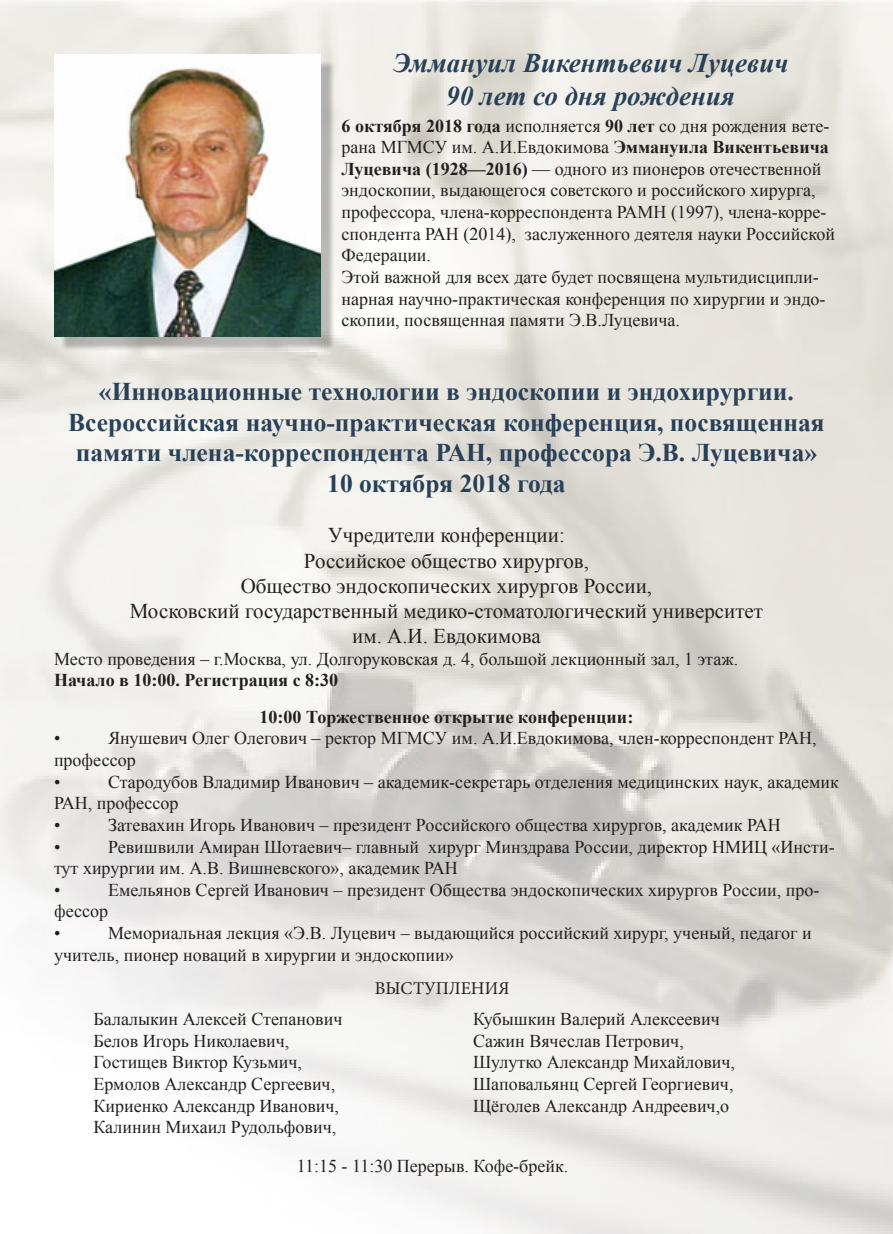
<style>
.page{position:relative;width:893px;height:1234px;background:#fff}
.page>*{position:absolute;margin:0;border:0;box-sizing:border-box;transform-origin:0 0}
.t1{font:italic 700 27px "Times New Roman";color:#284058}
.t2{font:700 25.5px/30.6px "Times New Roman";color:#284058}
.t3{font:21px "Times New Roman";color:#231f20}
.t4{font:18px/21.6px "Times New Roman";color:#231f20}
.t5{font:700 18px "Times New Roman";color:#231f20}
.t6{font:18px "Minion Pro";color:#231f20}
.s1{font-weight:700}
</style>
<div class="page">
<img style="left:0;top:0;width:893px;height:1233px">
<div style="left:60px;top:60px;width:275px;height:291px;background:#231f20;opacity:.3"></div>
<img style="left:54px;top:54px;width:266px;height:282px">
<p class="t1" style="left:393px;top:44px;width:397px">Эммануил Викентьевич Луцевич</p>
<p class="t1" style="left:446px;top:77px;width:290px">90 лет со дня рождения</p>
<p class="t4" style="left:342px;top:114px;width:495px"><span class="s1">6 октября 2018 года</span> исполняется <span class="s1">90 лет</span> со дня рождения вете&shy;рана МГМСУ им. А.И.Евдокимова <span class="s1">Эммануила Викентьевича Луцевича (1928—2016)</span> — одного из пионеров отечественной эндоскопии, выдающегося советского и российского хирурга, профессора, члена-корреспондента РАМН (1997), члена-корре&shy;спондента РАН (2014), заслуженного деятеля науки Российской Федерации.</p>
<p class="t4" style="left:342px;top:266px;width:485px">Этой важной для всех дате будет посвящена мультидисципли&shy;нарная научно-практическая конференция по хирургии и эндо&shy;скопии, посвященная памяти Э.В.Луцевича.</p>
<p class="t2" style="left:99px;top:375px;width:697px">«Инновационные технологии в эндоскопии и эндохирургии.</p>
<p class="t2" style="left:68px;top:406px;width:758px">Всероссийская научно-практическая конференция, посвященная памяти члена-корреспондента РАН, профессора Э.В. Луцевича»</p>
<p class="t2" style="left:327px;top:467px;width:240px">10 октября 2018 года</p>
<p class="t3" style="left:328px;top:521px;width:238px">Учредители конференции:</p>
<p class="t3" style="left:304px;top:546px;width:287px">Российское общество хирургов,</p>
<p class="t3" style="left:241px;top:571px;width:413px">Общество эндоскопических хирургов России,</p>
<p class="t3" style="left:130px;top:596px;width:635px">Московский государственный медико-стоматологический университет</p>
<p class="t3" style="left:352px;top:622px;width:190px">им. А.И. Евдокимова</p>
<p class="t4" style="left:54px;top:647px;width:686px">Место проведения – г.Москва, ул. Долгоруковская д. 4, большой лекционный зал, 1 этаж.</p>
<p class="t5" style="left:54px;top:667px;width:286px">Начало в 10:00. Регистрация с 8:30</p>
<p class="t5" style="left:260px;top:704px;width:375px">10:00 Торжественное открытие конференции:</p>
<p class="t4" style="left:54px;top:727px;width:764px;text-indent:54px">Янушевич Олег Олегович – ректор МГМСУ им. А.И.Евдокимова, член-корреспондент РАН, профессор</p>
<p class="t4" style="left:54px;top:770px;width:8px">•</p>
<p class="t4" style="left:54px;top:727px;width:8px">•</p>
<p class="t4" style="left:54px;top:770px;width:786px;text-indent:54px">Стародубов Владимир Иванович – академик-секретарь отделения медицинских наук, академик<br>РАН, профессор</p>
<p class="t4" style="left:54px;top:813px;width:8px">•</p>
<p class="t4" style="left:108px;top:813px;width:674px">Затевахин Игорь Иванович – президент Российского общества хирургов, академик РАН</p>
<p class="t4" style="left:54px;top:835px;width:8px">•</p>
<p class="t4" style="left:54px;top:835px;width:782px;text-indent:54px">Ревишвили Амиран Шотаевич– главный хирург Минздрава России, директор НМИЦ «Инсти&shy;тут хирургии им. А.В. Вишневского», академик РАН</p>
<p class="t4" style="left:54px;top:878px;width:8px">•</p>
<p class="t4" style="left:54px;top:878px;width:767px;text-indent:54px">Емельянов Сергей Иванович – президент Общества эндоскопических хирургов России, про&shy;фессор</p>
<p class="t4" style="left:54px;top:921px;width:8px">•</p>
<p class="t4" style="left:54px;top:921px;width:759px;text-indent:54px">Мемориальная лекция «Э.В. Луцевич – выдающийся российский хирург, ученый, педагог и учитель, пионер новаций в хирургии и эндоскопии»</p>
<p class="t4" style="left:94px;top:1007px;width:250px">Балалыкин Алексей Степанович</p>
<p class="t4" style="left:94px;top:1029px;width:197px">Белов Игорь Николаевич,</p>
<p class="t4" style="left:94px;top:1051px;width:210px">Гостищев Виктор Кузьмич,</p>
<p class="t4" style="left:94px;top:1072px;width:243px">Ермолов Александр Сергеевич,</p>
<p class="t4" style="left:94px;top:1094px;width:247px">Кириенко Александр Иванович,</p>
<p class="t4" style="left:94px;top:1115px;width:244px">Калинин Михаил Рудольфович,</p>
<p class="t6" style="left:375px;top:976px;width:136px">ВЫСТУПЛЕНИЯ</p>
<p class="t4" style="left:473px;top:1007px;width:248px">Кубышкин Валерий Алексеевич</p>
<p class="t4" style="left:473px;top:1029px;width:212px">Сажин Вячеслав Петрович,</p>
<p class="t4" style="left:473px;top:1051px;width:263px">Шулутко Александр Михайлович,</p>
<p class="t4" style="left:473px;top:1072px;width:262px">Шаповальянц Сергей Георгиевич,</p>
<p class="t4" style="left:473px;top:1094px;width:258px">Щёголев Александр Андреевич,o</p>
<p class="t4" style="left:297px;top:1154px;width:273px">11:15 - 11:30 Перерыв. Кофе-брейк.</p>
</div>
